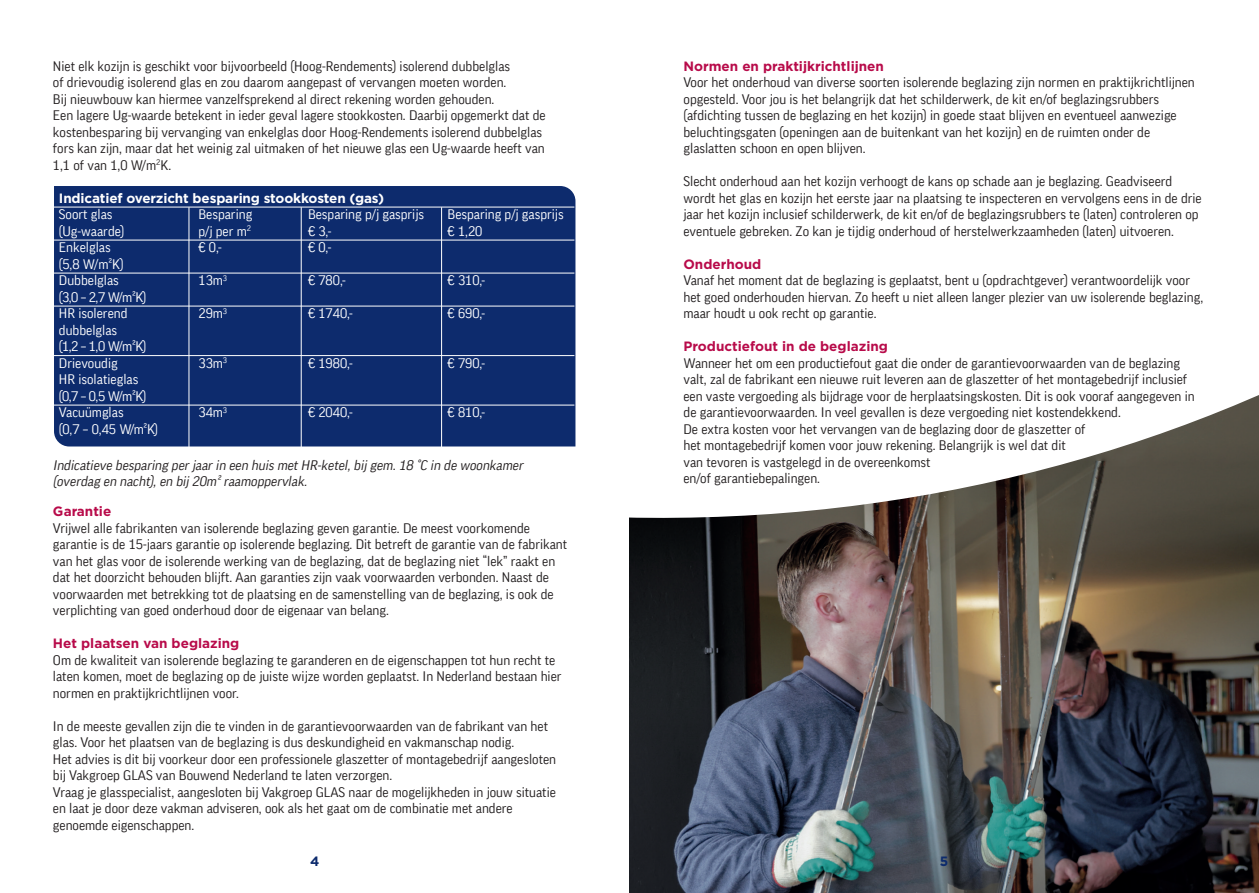
<style>
.page{position:relative;width:1259px;height:893px;background:#fff}
.page>*{position:absolute;margin:0;border:0;box-sizing:border-box;transform-origin:0 0}
.t1{font:13.5px/16.5px "FF Good Pro";color:#231f20}
.t2{font:13.5px "FF Good Pro";color:#fff}
.t3{font:italic 13.5px/16.5px "FF Good Pro";color:#231f20}
.t4{font:700 13.5px "Gotham";color:#b80b4a}
.t5{font:700 13.5px "Gotham";letter-spacing:-.01em;color:#fff}
.t6{font:700 13.5px "Gotham";color:#0d2b6d}
</style>
<div class="page">
<img style="left:629px;top:535px;width:630px;height:358px">
<svg style="left:541px;top:198px;width:718px;height:337px"></svg>
<div style="left:54px;top:186px;width:521px;height:260px;background:#0d2b6d"></div>
<hr style="left:189px;top:207px;width:1px;height:247px;background:#fff">
<hr style="left:441px;top:207px;width:1px;height:247px;background:#fff">
<hr style="left:301px;top:207px;width:1px;height:247px;background:#fff">
<hr style="left:53px;top:207px;width:521px;height:1px;background:#fff">
<hr style="left:53px;top:240px;width:521px;height:1px;background:#fff">
<hr style="left:53px;top:273px;width:521px;height:1px;background:#fff">
<hr style="left:53px;top:306px;width:521px;height:1px;background:#fff">
<hr style="left:53px;top:355px;width:521px;height:1px;background:#fff">
<hr style="left:53px;top:405px;width:521px;height:1px;background:#fff">
<p class="t1" style="left:53px;top:57px;width:459px">Niet elk kozijn is geschikt voor bijvoorbeeld (Hoog-Rendements) isolerend dubbelglas of drievoudig isolerend glas en zou daarom aangepast of vervangen moeten worden.<br>Bij nieuwbouw kan hiermee vanzelfsprekend al direct rekening worden gehouden.</p>
<p class="t1" style="left:53px;top:107px;width:494px">Een lagere Ug-waarde betekent in ieder geval lagere stookkosten. Daarbij opgemerkt dat de kostenbesparing bij vervanging van enkelglas door Hoog-Rendements isolerend dubbelglas fors kan zijn, maar dat het weinig zal uitmaken of het nieuwe glas een Ug-waarde heeft van 1,1 of van 1,0 W/m<sup>2</sup>K.</p>
<p class="t5" style="left:59px;top:189px;width:327px">Indicatief overzicht besparing stookkosten (gas)</p>
<p class="t2" style="left:59px;top:206px;width:55px">Soort glas</p>
<p class="t2" style="left:198px;top:206px;width:55px">Besparing</p>
<p class="t2" style="left:308px;top:206px;width:118px">Besparing p/j gasprijs</p>
<p class="t2" style="left:447px;top:206px;width:118px">Besparing p/j gasprijs</p>
<p class="t2" style="left:59px;top:223px;width:67px">(Ug-waarde)</p>
<p class="t2" style="left:198px;top:223px;width:54px">p/j per m<sup>2</sup></p>
<p class="t2" style="left:308px;top:223px;width:25px">€ 3,-</p>
<p class="t2" style="left:447px;top:223px;width:36px">€ 1,20</p>
<p class="t2" style="left:59px;top:239px;width:53px">Enkelglas</p>
<p class="t2" style="left:198px;top:239px;width:25px">€ 0,-</p>
<p class="t2" style="left:308px;top:239px;width:25px">€ 0,-</p>
<p class="t2" style="left:59px;top:256px;width:66px">(5,8 W/m²K)</p>
<p class="t2" style="left:59px;top:272px;width:61px">Dubbelglas</p>
<p class="t2" style="left:198px;top:272px;width:30px">13m<sup>3</sup></p>
<p class="t2" style="left:308px;top:272px;width:39px">€ 780,-</p>
<p class="t2" style="left:447px;top:272px;width:39px">€ 310,-</p>
<p class="t2" style="left:59px;top:289px;width:89px">(3,0 – 2,7 W/m²K)</p>
<p class="t2" style="left:59px;top:305px;width:70px">HR isolerend</p>
<p class="t2" style="left:198px;top:305px;width:30px">29m<sup>3</sup></p>
<p class="t2" style="left:308px;top:305px;width:46px">€ 1740,-</p>
<p class="t2" style="left:447px;top:305px;width:39px">€ 690,-</p>
<p class="t2" style="left:59px;top:322px;width:60px">dubbelglas</p>
<p class="t2" style="left:59px;top:338px;width:89px">(1,2 – 1,0 W/m²K)</p>
<p class="t2" style="left:59px;top:355px;width:60px">Drievoudig</p>
<p class="t2" style="left:198px;top:355px;width:30px">33m<sup>3</sup></p>
<p class="t2" style="left:308px;top:355px;width:46px">€ 1980,-</p>
<p class="t2" style="left:447px;top:355px;width:39px">€ 790,-</p>
<p class="t2" style="left:59px;top:371px;width:81px">HR isolatieglas</p>
<p class="t2" style="left:59px;top:388px;width:89px">(0,7 – 0,5 W/m²K)</p>
<p class="t2" style="left:59px;top:404px;width:66px">Vacuümglas</p>
<p class="t2" style="left:198px;top:404px;width:30px">34m<sup>3</sup></p>
<p class="t2" style="left:308px;top:404px;width:46px">€ 2040,-</p>
<p class="t2" style="left:447px;top:404px;width:39px">€ 810,-</p>
<p class="t2" style="left:59px;top:421px;width:101px">(0,7 – 0,45 W/m²K)</p>
<p class="t3" style="left:53px;top:456px;width:474px">Indicatieve besparing perjaarin een huis metHR-ketel,bij gem.18 °C in de woonkamer (overdag en nacht),en bij 20m²raamoppervlak.</p>
<p class="t4" style="left:53px;top:502px;width:60px">Garantie</p>
<p class="t1" style="left:53px;top:519px;width:516px">Vrijwel alle fabrikanten van isolerende beglazing geven garantie. De meest voorkomende garantie is de 15-jaars garantie op isolerende beglazing. Dit betreft de garantie van de fabrikant van het glas voor de isolerende werking van de beglazing, dat de beglazing niet “lek” raakt en dat het doorzicht behouden blijft. Aan garanties zijn vaak voorwaarden verbonden. Naast de voorwaarden met betrekking tot de plaatsing en de samenstelling van de beglazing, is ook de verplichting van goed onderhoud door de eigenaar van belang.</p>
<p class="t4" style="left:53px;top:634px;width:188px">Het plaatsen van beglazing</p>
<p class="t1" style="left:53px;top:651px;width:510px">Om de kwaliteit van isolerende beglazing te garanderen en de eigenschappen tot hun recht te laten komen, moet de beglazing op de juiste wijze worden geplaatst. In Nederland bestaan hier normen en praktijkrichtlijnen voor.</p>
<p class="t1" style="left:53px;top:717px;width:505px">In de meeste gevallen zijn die te vinden in de garantievoorwaarden van de fabrikant van het glas. Voor het plaatsen van de beglazing is dus deskundigheid en vakmanschap nodig.<br>Het advies is dit bij voorkeur door een professionele glaszetter of montagebedrijf aangesloten bij Vakgroep GLAS van Bouwend Nederland te laten verzorgen.</p>
<p class="t1" style="left:53px;top:783px;width:504px">Vraag je glasspecialist, aangesloten bij Vakgroep GLAS naar de mogelijkheden in jouw situatie en laat je door deze vakman adviseren, ook als het gaat om de combinatie met andere genoemde eigenschappen.</p>
<p class="t4" style="left:683px;top:57px;width:202px">Normen en praktijkrichtlijnen</p>
<p class="t1" style="left:683px;top:74px;width:513px">Voor het onderhoud van diverse soorten isolerende beglazing zijn normen en praktijkrichtlijnen opgesteld. Voor jou is het belangrijk dat het schilderwerk, de kit en/of beglazingsrubbers (afdichting tussen de beglazing en het kozijn) in goede staat blijven en eventueel aanwezige beluchtingsgaten (openingen aan de buitenkant van het kozijn) en de ruimten onder de glaslatten schoon en open blijven.</p>
<p class="t1" style="left:683px;top:173px;width:520px">Slecht onderhoud aan het kozijn verhoogt de kans op schade aan je beglazing. Geadviseerd wordt het glas en kozijn het eerste jaar na plaatsing te inspecteren en vervolgens eens in de drie jaar het kozijn inclusief schilderwerk, de kit en/of de beglazingsrubbers te (laten) controleren op eventuele gebreken. Zo kan je tijdig onderhoud of herstelwerkzaamheden (laten) uitvoeren.</p>
<p class="t4" style="left:683px;top:255px;width:79px">Onderhoud</p>
<p class="t1" style="left:683px;top:272px;width:521px">Vanaf het moment dat de beglazing is geplaatst, bent u (opdrachtgever) verantwoordelijk voor het goed onderhouden hiervan. Zo heeft u niet alleen langer plezier van uw isolerende beglazing, maar houdt u ook recht op garantie.</p>
<p class="t4" style="left:683px;top:337px;width:206px">Productiefout in de beglazing</p>
<p class="t1" style="left:683px;top:354px;width:513px">Wanneer het om een productiefout gaat die onder de garantievoorwaarden van de beglazing valt, zal de fabrikant een nieuwe ruit leveren aan de glaszetter of het montagebedrijf inclusief een vaste vergoeding als bijdrage voor de herplaatsingskosten. Dit is ook vooraf aangegeven in de garantievoorwaarden. In veel gevallen is deze vergoeding niet kostendekkend.</p>
<p class="t1" style="left:683px;top:420px;width:403px">De extra kosten voor het vervangen van de beglazing door de glaszetter of het montagebedrijf komen voor jouw rekening. Belangrijk is wel dat dit van tevoren is vastgelegd in de overeenkomst<br>en/of garantiebepalingen.</p>
<p class="t6" style="left:310px;top:852px;width:11px">4</p>
<p class="t6" style="left:940px;top:852px;width:10px">5</p>
</div>
